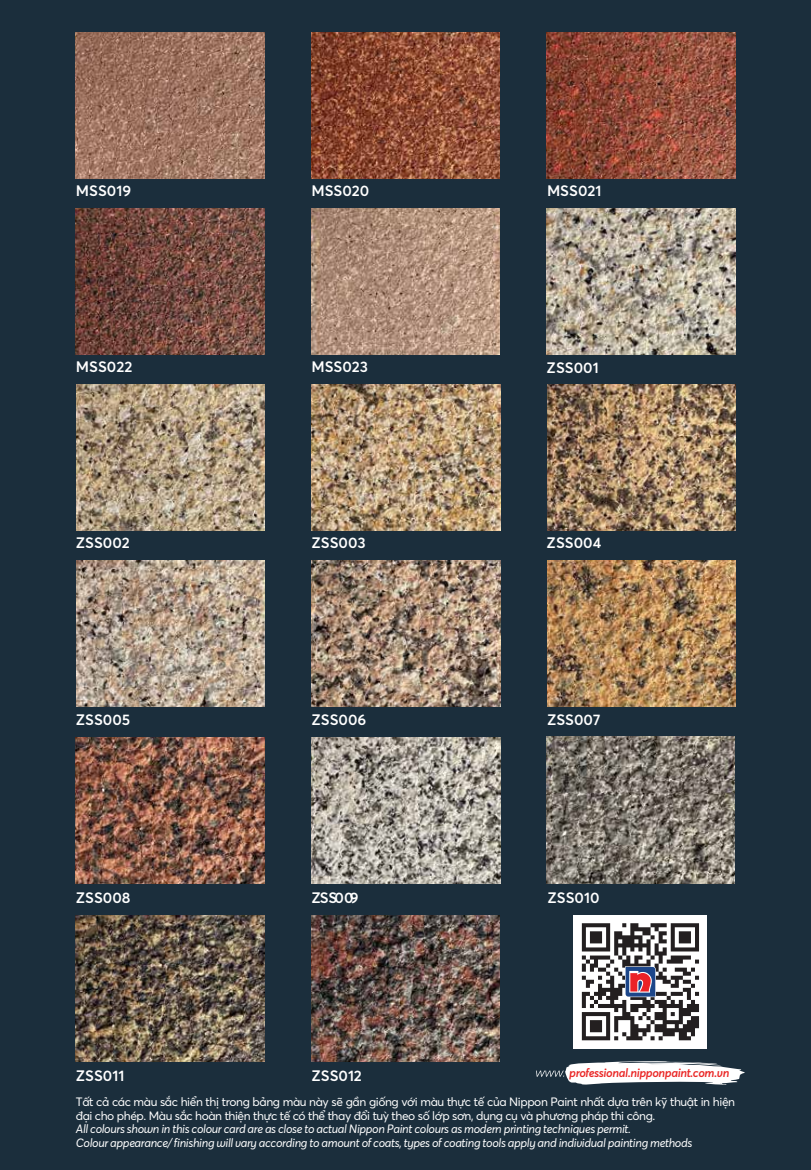
<style>
.page{position:relative;width:811px;height:1170px;background:#fff}
.page>*{position:absolute;margin:0;border:0;box-sizing:border-box;transform-origin:0 0}
.t1{font:600 15px "Averta CY";color:#fff}
.t2{font:italic 12px/13.5px "Averta CY";letter-spacing:-.03em;color:#fff}
.t3{font:12px/13.5px "Averta CY";letter-spacing:-.035em;color:#fff}
.t4{font:italic 600 12px "Averta PE";letter-spacing:-.035em;color:#ea2827}
</style>
<div class="page">
<div style="left:0;top:0;width:810px;height:1170px;background:#1b2e3c"></div>
<img style="left:76px;top:33px;width:188px;height:146px">
<img style="left:546px;top:33px;width:189px;height:146px">
<img style="left:311px;top:33px;width:189px;height:146px">
<img style="left:76px;top:208px;width:188px;height:146px">
<img style="left:311px;top:208px;width:188px;height:146px">
<img style="left:546px;top:208px;width:189px;height:147px">
<img style="left:76px;top:385px;width:189px;height:146px">
<img style="left:312px;top:385px;width:188px;height:146px">
<img style="left:547px;top:385px;width:188px;height:146px">
<img style="left:76px;top:560px;width:189px;height:146px">
<img style="left:312px;top:560px;width:188px;height:147px">
<img style="left:547px;top:560px;width:188px;height:147px">
<img style="left:76px;top:738px;width:188px;height:145px">
<img style="left:312px;top:737px;width:188px;height:146px">
<img style="left:546px;top:737px;width:188px;height:146px">
<img style="left:76px;top:915px;width:188px;height:147px">
<img style="left:311px;top:915px;width:188px;height:147px">
<div style="left:573px;top:915px;width:133px;height:133px;background:#fff"></div>
<svg style="left:581px;top:923px;width:117px;height:117px"></svg>
<svg style="left:536px;top:1061px;width:208px;height:24px"></svg>
<p class="t1" style="left:76px;top:180px;width:57px">MSS019</p>
<p class="t1" style="left:311px;top:180px;width:59px">MSS020</p>
<p class="t1" style="left:547px;top:180px;width:56px">MSS021</p>
<p class="t1" style="left:76px;top:356px;width:58px">MSS022</p>
<p class="t1" style="left:311px;top:356px;width:58px">MSS023</p>
<p class="t1" style="left:546px;top:357px;width:53px">ZSS001</p>
<p class="t1" style="left:76px;top:532px;width:55px">ZSS002</p>
<p class="t1" style="left:311px;top:532px;width:56px">ZSS003</p>
<p class="t1" style="left:546px;top:532px;width:56px">ZSS004</p>
<p class="t1" style="left:76px;top:709px;width:56px">ZSS005</p>
<p class="t1" style="left:311px;top:709px;width:56px">ZSS006</p>
<p class="t1" style="left:547px;top:709px;width:55px">ZSS007</p>
<p class="t1" style="left:76px;top:887px;width:56px">ZSS008</p>
<p class="t1" style="left:311px;top:887px;width:49px">ZSS009</p>
<p class="t1" style="left:547px;top:887px;width:53px">ZSS010</p>
<p class="t4" style="left:569px;top:1064px;width:161px">professional.nipponpaint.com.vn</p>
<p class="t1" style="left:76px;top:1065px;width:50px">ZSS011</p>
<p class="t1" style="left:311px;top:1065px;width:52px">ZSS012</p>
<p class="t3" style="left:76px;top:1095px;width:660px">Tất cả các màu sắc hiển thị trong bảng màu này sẽ gần giống với màu thực tế của Nippon Paint nhất dựa trên kỹ thuật in hiện đại cho phép. Màu sắc hoàn thiện thực tế có thể thay đổi tuỳ theo số lớp sơn, dụng cụ và phương pháp thi công.</p>
<p class="t2" style="left:76px;top:1123px;width:618px">All colours shown in this colour card are as close to actual Nippon Paint colours as modern printing techniques permit.<br>Colour appearance/ finishing will vary according to amount of coats, types of coating tools apply and individual painting methods</p>
</div>
